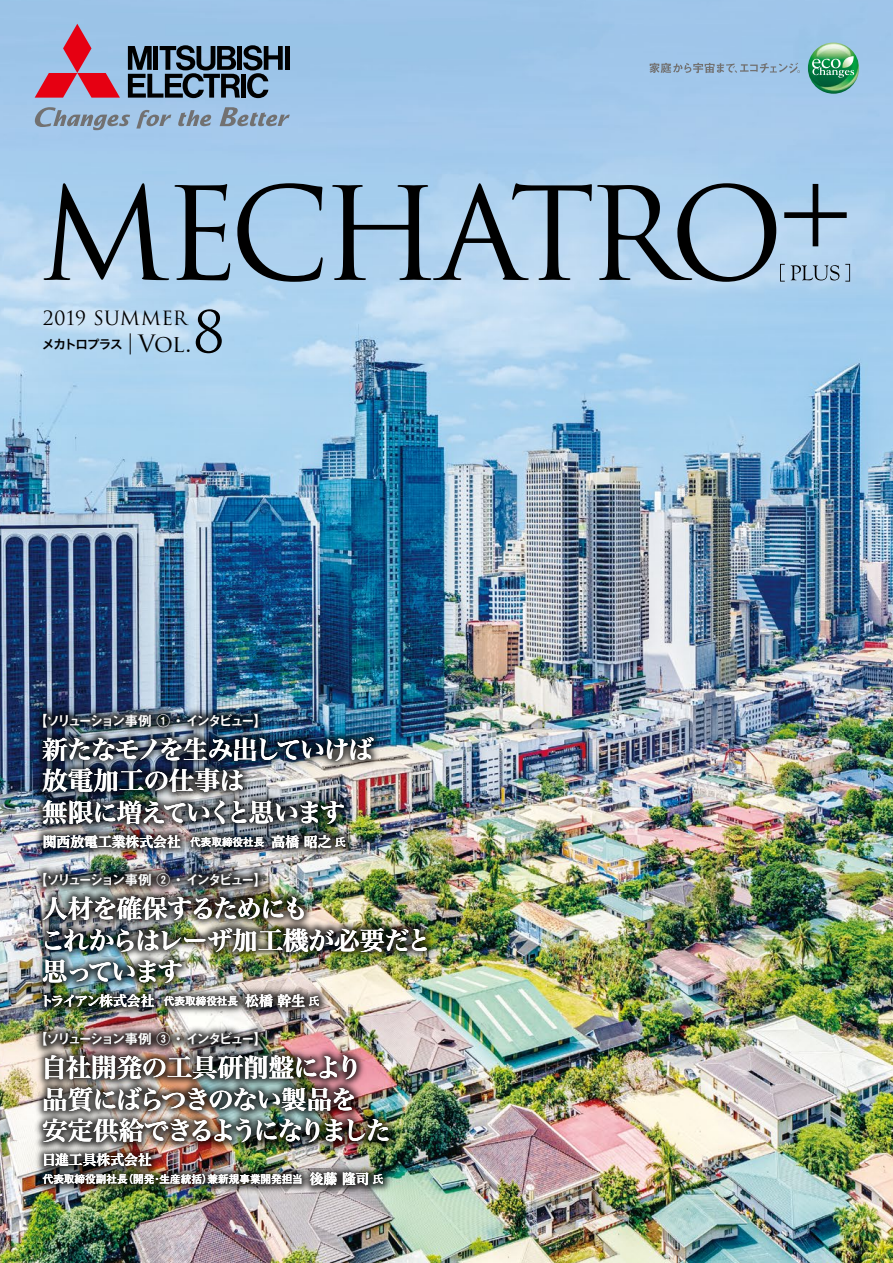
<style>
.page{position:relative;width:893px;height:1263px;background:#fff}
.page>*{position:absolute;margin:0;border:0;box-sizing:border-box;transform-origin:0 0}
.t1{font:56.1px "Trajan Pro";color:#000}
.t2{font:25.5px/32px "Hira Min Pro W6";letter-spacing:-.05em;color:#fff}
.t3{font:19.2px "Trajan Pro";color:#000}
.t4{font:13.8px "Midashi Go Pro MB31";letter-spacing:-.205em;color:#fff}
.t5{font:700 13.8px "UD Reimin Pro";color:#fff}
.t6{font:700 13.8px "UD Reimin Pro";letter-spacing:-.035em;color:#fff}
.t7{font:12.45px "Hira Kaku Pro W6";letter-spacing:-.095em;color:#000}
.t8{font:700 10.65px "Futo Go B101 Pro";color:#fff}
.s1{font-family:"Trajan Pro";font-size:23.4px}
.s2{font-family:"Futo Go B101 Pro";font-size:10.65px}
.s3{font-weight:500;font-size:10.65px}
.s4{font-family:"UD Reimin Pro";font-size:13.8px}
.s5{font-family:"UD Reimin Pro";font-weight:500}
</style>
<div class="page">
<img style="left:0;top:0;width:893px;height:1263px">
<svg style="left:136px;top:110px;width:35px;height:19px"></svg>
<svg style="left:220px;top:107px;width:70px;height:19px"></svg>
<svg style="left:34px;top:107px;width:96px;height:23px;background:#94acc3"></svg>
<svg style="left:178px;top:110px;width:33px;height:16px"></svg>
<svg style="left:35px;top:24px;width:85px;height:74px;background:#b482a0"></svg>
<hr style="left:285px;top:46px;width:4px;height:24px;background:#000">
<svg style="left:128px;top:45px;width:155px;height:53px;background:#52677a"></svg>
<svg style="left:130px;top:333px;width:1px;height:21px"></svg>
<svg style="left:44px;top:183px;width:125px;height:97px;background:#86a0b5"></svg>
<svg style="left:175px;top:184px;width:55px;height:96px;background:#758fa4"></svg>
<svg style="left:237px;top:183px;width:86px;height:99px;background:#86a4bc"></svg>
<svg style="left:332px;top:183px;width:518px;height:99px;background:#8ba5ba"></svg>
<img style="left:808px;top:43px;width:51px;height:51px">
<svg style="left:812px;top:56px;width:42px;height:22px"></svg>
<svg style="left:649px;top:63px;width:151px;height:10px;background:#90aac2"></svg>
<img style="left:0;top:654px;width:487px;height:593px">
<h1 class="t1" style="left:193px;top:296px;width:33px">8</h1>
<p class="t3" style="left:43px;top:306px;width:146px">2019 SUMMER</p>
<p class="t7" style="left:42px;top:333px;width:151px">メカトロプラス <span class="s1">Vol.</span></p>
<p class="t4" style="left:34px;top:710px;width:235px">【ソリューション事例 ① ・ インタビュー】</p>
<p class="t2" style="left:42px;top:731px;width:333px">新たなモノを生み出していけば放電加工の仕事は<br>無限に増えていくと思います</p>
<p class="t5" style="left:43px;top:830px;width:304px">関西放電工業株式会社 <span class="s2">代表取締役社長</span> 高橋 昭之 <span class="s3">氏</span></p>
<p class="t4" style="left:34px;top:869px;width:235px">【ソリューション事例 ② ・ インタビュー】</p>
<p class="t2" style="left:40px;top:890px;width:393px">人材を確保するためにも<br>これからはレーザ加工機が必要だと思っています</p>
<p class="t6" style="left:40px;top:989px;width:281px">トライアン株式会社 <span class="s2">代表取締役社長</span> 松橋 幹生 <span class="s3">氏</span></p>
<p class="t4" style="left:34px;top:1028px;width:235px">【ソリューション事例 ③ ・ インタビュー】</p>
<p class="t2" style="left:41px;top:1049px;width:352px">自社開発の工具研削盤により品質にばらつきのない製品を<br>安定供給できるようになりました</p>
<p class="t5" style="left:42px;top:1148px;width:111px">日進工具株式会社</p>
<p class="t8" style="left:43px;top:1170px;width:342px">代表取締役副社長（開発・生産統括）兼新規事業開発担当 <span class="s4">後藤 隆司</span> <span class="s5">氏</span></p>
</div>
